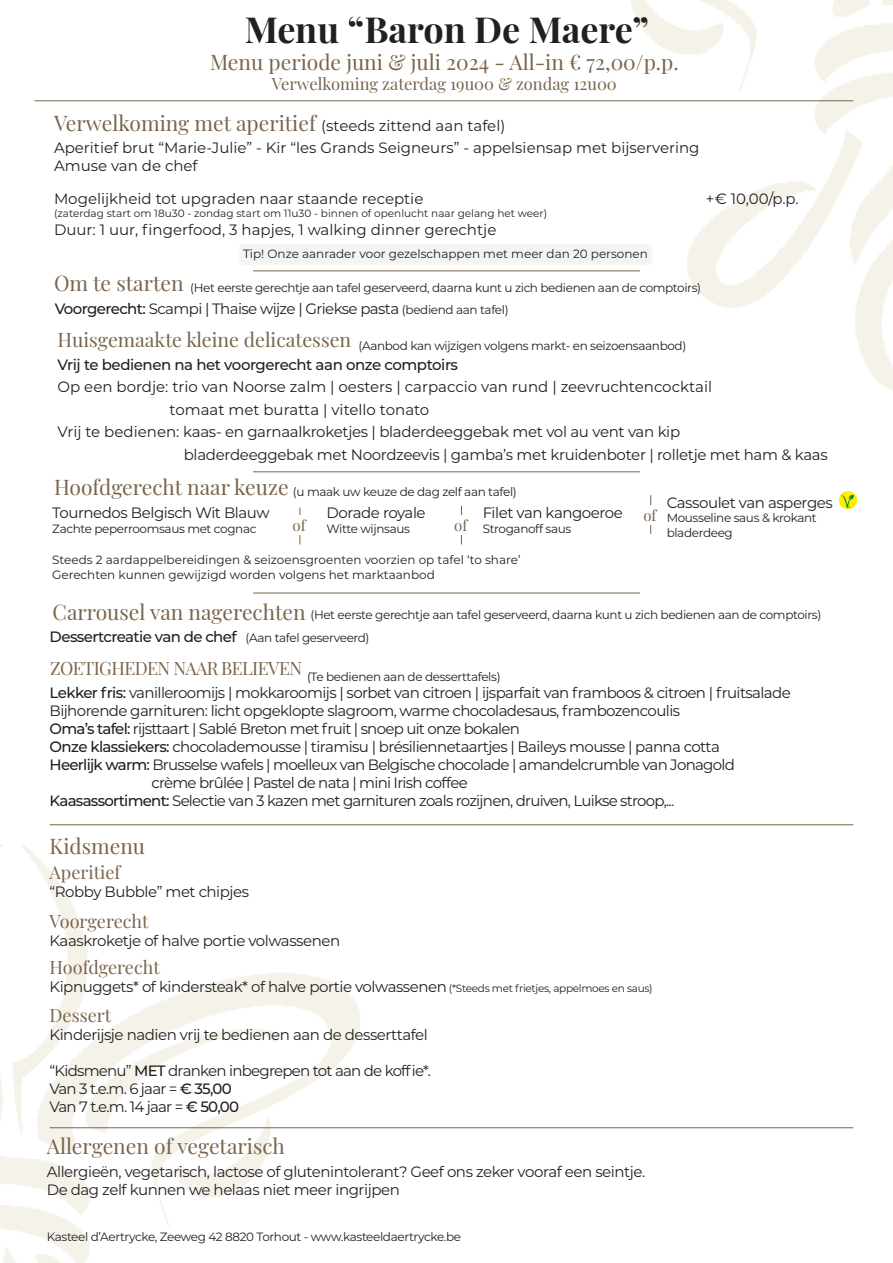
<style>
.page{position:relative;width:893px;height:1263px;background:#fff}
.page>*{position:absolute;margin:0;border:0;box-sizing:border-box;transform-origin:0 0}
.t1{font:700 36px "Playfair Display";letter-spacing:-.005em;color:#231f20}
.t2{font:21px "Playfair Display";color:#7a644b}
.t3{font:19.5px "Playfair Display";color:#7a644b}
.t4{font:18px "Playfair Display";color:#7a644b}
.t5{font:18px "Playfair Display";letter-spacing:-.03em;color:#7a644b}
.t6{font:16.5px "Playfair Display";color:#7a644b}
.t7{font:15px "Montserrat";letter-spacing:-.03em;color:#231f20}
.t8{font:15px "Montserrat";letter-spacing:-.05em;color:#231f20}
.t9{font:15px "Montserrat";color:#231f20}
.t10{font:500 15px "Montserrat";letter-spacing:-.035em;color:#231f20}
.t11{font:15px "Playfair Display";color:#7a644b}
.t12{font:12px/14.4px "Montserrat";letter-spacing:-.03em;color:#231f20}
.t13{font:12px "Montserrat";color:#231f20}
.t14{font:10.5px "Montserrat";color:#231f20}
.s1{font-family:"Montserrat";font-size:15px;color:#231f20}
.s2{font-weight:500}
.s3{font-size:12px}
.s4{font-size:10.5px}
</style>
<div class="page">
<img style="left:536px;top:0;width:357px;height:391px">
<hr style="left:34px;top:100px;width:819px;height:1px;background:#7a644b">
<img style="left:0;top:844px;width:372px;height:419px">
<hr style="left:50px;top:1127px;width:803px;height:1px;background:#7a644b">
<hr style="left:50px;top:824px;width:803px;height:1px;background:#7a644b">
<hr style="left:253px;top:593px;width:387px;height:1px;background:#7a644b">
<hr style="left:253px;top:471px;width:387px;height:1px;background:#7a644b">
<hr style="left:253px;top:270px;width:387px;height:1px;background:#7a644b">
<div style="left:240px;top:245px;width:411px;height:19px;background:#f4f4f4"></div>
<hr style="left:300px;top:507px;width:1px;height:37px;background:#7a644b">
<div style="left:293px;top:515px;width:14px;height:20px;background:#fff"></div>
<hr style="left:461px;top:506px;width:1px;height:38px;background:#7a644b">
<hr style="left:650px;top:495px;width:1px;height:39px;background:#7a644b">
<div style="left:454px;top:515px;width:15px;height:20px;background:#fff"></div>
<div style="left:643px;top:504px;width:15px;height:20px;background:#fff"></div>
<img style="left:839px;top:491px;width:18px;height:18px">
<p class="t1" style="left:245px;top:1px;width:406px">Menu “Baron De Maere”</p>
<p class="t2" style="left:210px;top:46px;width:470px">Menu periode juni &amp; juli 2024 - All-in € 72,00/p.p.</p>
<p class="t6" style="left:272px;top:71px;width:346px">Verwelkoming zaterdag 19u00 &amp; zondag 12u00</p>
<p class="t2" style="left:54px;top:107px;width:453px">Verwelkoming met aperitief <span class="s1">(steeds zittend aan tafel)</span></p>
<p class="t9" style="left:54px;top:138px;width:647px">Aperitief brut “Marie-Julie” - Kir “les Grands Seigneurs” - appelsiensap met bijservering</p>
<p class="t9" style="left:54px;top:156px;width:145px">Amuse van de chef</p>
<p class="t9" style="left:54px;top:189px;width:371px">Mogelijkheid tot upgraden naar staande receptie</p>
<p class="t7" style="left:706px;top:189px;width:94px">+€ 10,00/p.p.</p>
<p class="t14" style="left:54px;top:206px;width:495px">(zaterdag start om 18u30 - zondag start om 11u30 - binnen of openlucht naar gelang het weer)</p>
<p class="t9" style="left:54px;top:219px;width:444px">Duur: 1 uur, fingerfood, 3 hapjes, 1 walking dinner gerechtje</p>
<p class="t2" style="left:54px;top:267px;width:131px">Om te starten</p>
<p class="t13" style="left:243px;top:245px;width:406px">Tip! Onze aanrader voor gezelschappen met meer dan 20 personen</p>
<p class="t12" style="left:190px;top:280px;width:512px">(Het eerste gerechtje aan tafel geserveerd, daarna kunt u zich bedienen aan de comptoirs)</p>
<p class="t7" style="left:55px;top:299px;width:455px"><span class="s2">Voorgerecht:</span> Scampi | Thaise wijze | Griekse pasta <span class="s3">(bediend aan tafel)</span></p>
<p class="t3" style="left:58px;top:324px;width:295px">Huisgemaakte kleine delicatessen</p>
<p class="t10" style="left:58px;top:354px;width:402px">Vrij te bedienen na het voorgerecht aan onze comptoirs</p>
<p class="t9" style="left:58px;top:376px;width:656px">Op een bordje: trio van Noorse zalm | oesters | carpaccio van rund | zeevruchtencocktail</p>
<p class="t9" style="left:170px;top:399px;width:261px">tomaat met buratta | vitello tonato</p>
<p class="t7" style="left:58px;top:421px;width:624px">Vrij te bedienen: kaas- en garnaalkroketjes | bladerdeeggebak met vol au vent van kip</p>
<p class="t7" style="left:184px;top:444px;width:645px">bladerdeeggebak met Noordzeevis | gamba’s met kruidenboter | rolletje met ham &amp; kaas</p>
<p class="t12" style="left:358px;top:338px;width:329px">(Aanbod kan wijzigen volgens markt- en seizoensaanbod)</p>
<p class="t2" style="left:54px;top:471px;width:236px">Hoofdgerecht naar keuze</p>
<p class="t12" style="left:293px;top:484px;width:225px">(u maak uw keuze de dag zelf aan tafel)</p>
<p class="t11" style="left:293px;top:514px;width:15px">of</p>
<p class="t11" style="left:454px;top:514px;width:15px">of</p>
<p class="t7" style="left:52px;top:503px;width:219px">Tournedos Belgisch Wit Blauw</p>
<p class="t12" style="left:52px;top:521px;width:206px">Zachte peperroomsaus met cognac</p>
<p class="t7" style="left:326px;top:503px;width:101px">Dorade royale</p>
<p class="t12" style="left:326px;top:521px;width:85px">Witte wijnsaus</p>
<p class="t7" style="left:483px;top:503px;width:142px">Filet van kangoeroe</p>
<p class="t12" style="left:483px;top:521px;width:90px">Stroganoff saus</p>
<p class="t13" style="left:52px;top:552px;width:470px">Steeds 2 aardappelbereidingen &amp; seizoensgroenten voorzien op tafel ‘to share’</p>
<p class="t13" style="left:52px;top:566px;width:384px">Gerechten kunnen gewijzigd worden volgens het marktaanbod</p>
<p class="t11" style="left:643px;top:503px;width:15px">of</p>
<p class="t7" style="left:667px;top:492px;width:168px">Cassoulet van asperges</p>
<p class="t12" style="left:667px;top:510px;width:152px">Mousseline saus &amp; krokant bladerdeeg</p>
<p class="t2" style="left:53px;top:595px;width:255px">Carrousel van nagerechten</p>
<p class="t12" style="left:310px;top:607px;width:512px">(Het eerste gerechtje aan tafel geserveerd, daarna kunt u zich bedienen aan de comptoirs)</p>
<p class="t10" style="left:50px;top:627px;width:189px">Dessertcreatie van de chef</p>
<p class="t12" style="left:246px;top:631px;width:126px">(Aan tafel geserveerd)</p>
<p class="t5" style="left:50px;top:654px;width:254px">ZOETIGHEDEN NAAR BELIEVEN</p>
<p class="t7" style="left:50px;top:682px;width:743px"><span class="s2">Lekker fris:</span> vanilleroomijs | mokkaroomijs | sorbet van citroen | ijsparfait van framboos &amp; citroen | fruitsalade</p>
<p class="t7" style="left:50px;top:700px;width:632px">Bijhorende garnituren: licht opgeklopte slagroom, warme chocoladesaus, frambozencoulis</p>
<p class="t8" style="left:50px;top:718px;width:472px"><span class="s2">Oma’s tafel:</span> rijsttaart | Sablé Breton met fruit | snoep uit onze bokalen</p>
<p class="t7" style="left:50px;top:736px;width:672px"><span class="s2">Onze klassiekers:</span> chocolademousse | tiramisu | brésiliennetaartjes | Baileys mousse | panna cotta</p>
<p class="t8" style="left:50px;top:754px;width:687px"><span class="s2">Heerlijk warm:</span> Brusselse wafels | moelleux van Belgische chocolade | amandelcrumble van Jonagold</p>
<p class="t8" style="left:151px;top:772px;width:318px">crème brûlée | Pastel de nata | mini Irish coffee</p>
<p class="t8" style="left:50px;top:790px;width:626px"><span class="s2">Kaasassortiment:</span> Selectie van 3 kazen met garnituren zoals rozijnen, druiven, Luikse stroop,...</p>
<p class="t12" style="left:307px;top:669px;width:195px">(Te bedienen aan de desserttafels)</p>
<p class="t2" style="left:50px;top:829px;width:97px">Kidsmenu</p>
<p class="t4" style="left:50px;top:858px;width:72px">Aperitief</p>
<p class="t7" style="left:50px;top:882px;width:201px">“Robby Bubble” met chipjes</p>
<p class="t4" style="left:50px;top:907px;width:100px">Voorgerecht</p>
<p class="t7" style="left:50px;top:930px;width:292px">Kaaskroketje of halve portie volwassenen</p>
<p class="t4" style="left:50px;top:953px;width:112px">Hoofdgerecht</p>
<p class="t7" style="left:50px;top:976px;width:605px">Kipnuggets* of kindersteak* of halve portie volwassenen <span class="s4">(*Steeds met frietjes, appelmoes en saus)</span></p>
<p class="t4" style="left:50px;top:1001px;width:63px">Dessert</p>
<p class="t7" style="left:50px;top:1024px;width:380px">Kinderijsje nadien vrij te bedienen aan de desserttafel</p>
<p class="t8" style="left:50px;top:1060px;width:383px">“Kidsmenu” <span class="s2">MET</span> dranken inbegrepen tot aan de koffie*.</p>
<p class="t7" style="left:50px;top:1078px;width:184px">Van 3 t.e.m. 6 jaar = <span class="s2">€ 35,00</span></p>
<p class="t8" style="left:50px;top:1096px;width:191px">Van 7 t.e.m. 14 jaar = <span class="s2">€ 50,00</span></p>
<p class="t2" style="left:47px;top:1130px;width:240px">Allergenen of vegetarisch</p>
<p class="t7" style="left:47px;top:1161px;width:600px">Allergieën, vegetarisch, lactose of glutenintolerant? Geef ons zeker vooraf een seintje.</p>
<p class="t7" style="left:47px;top:1179px;width:354px">De dag zelf kunnen we helaas niet meer ingrijpen</p>
<p class="t12" style="left:47px;top:1229px;width:416px">Kasteel d’Aertrycke, Zeeweg 42 8820 Torhout - www.kasteeldaertrycke.be</p>
</div>
